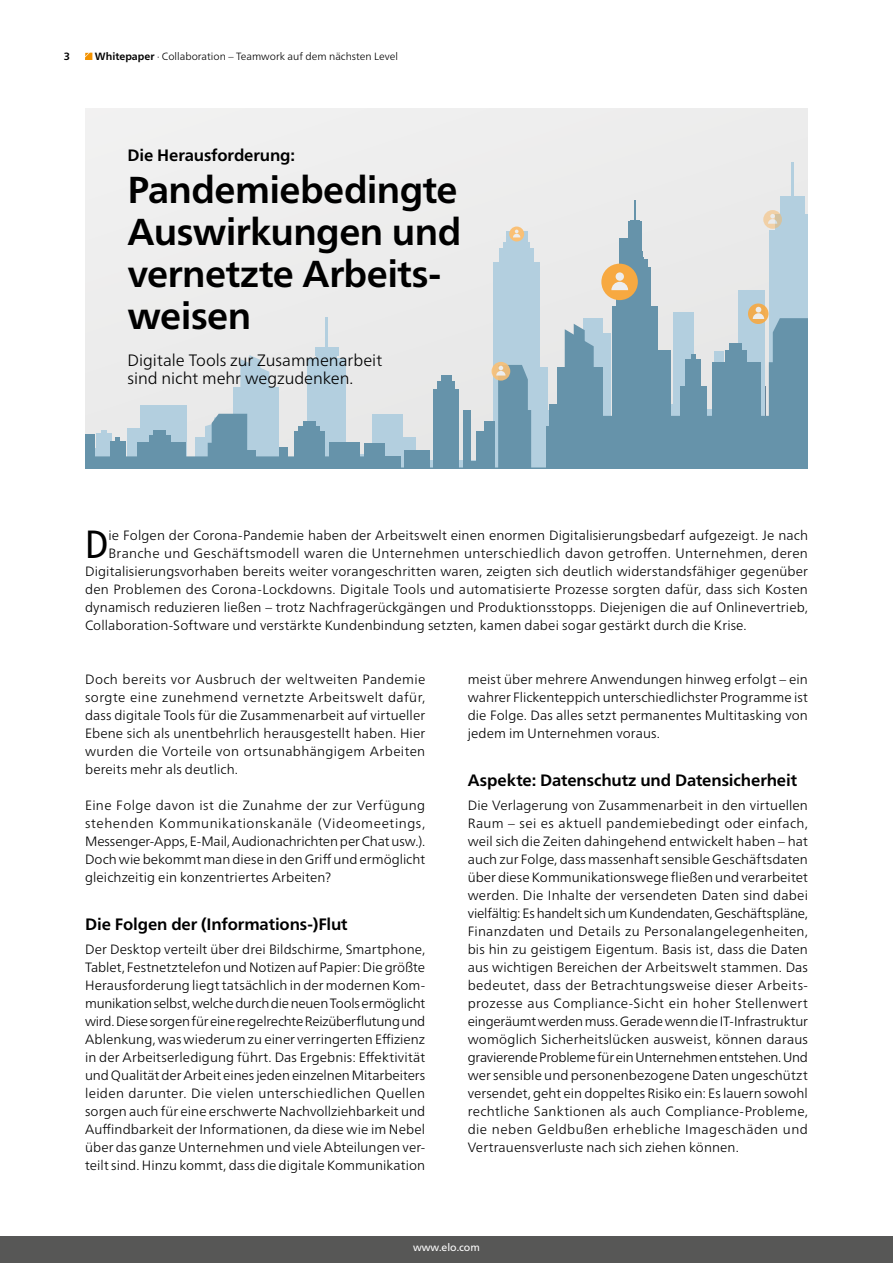
<style>
.page{position:relative;width:893px;height:1263px;background:#fff}
.page>*{position:absolute;margin:0;border:0;box-sizing:border-box;transform-origin:0 0}
.t1{font:condensed 39.3px "Frutiger Neue LTW1 G";color:#000}
.t2{font:700 37.5px/42px "Frutiger Neue LTW1 G";letter-spacing:-.015em;color:#000}
.t3{font:700 16.5px "Frutiger Neue LTW1 G";letter-spacing:-.01em;color:#000}
.t4{font:300 16.5px/18px "Frutiger Neue LTW1 G";letter-spacing:-.005em;color:#000}
.t5{font:300 13.5px/18px "Frutiger Neue LTW1 G";letter-spacing:.01em;color:#000;text-align:justify}
.t6{font:300 10.5px "Frutiger Neue LTW1 G";color:#000}
.t7{font:10.5px "Frutiger Neue LTW1 G";color:#fff}
.t8{font:700 10.5px "Frutiger Neue LTW1 G";color:#000}
.s1{font-weight:700}
</style>
<div class="page">
<div style="left:85px;top:108px;width:723px;height:360px;background:#ededed"></div>
<div style="left:493px;top:262px;width:47px;height:206px;background:#b3cfdf"></div>
<div style="left:499px;top:248px;width:35px;height:28px;background:#b3cfdf"></div>
<div style="left:503px;top:243px;width:27px;height:18px;background:#b3cfdf"></div>
<div style="left:506px;top:231px;width:22px;height:15px;background:#b3cfdf"></div>
<div style="left:738px;top:290px;width:27px;height:165px;background:#b3cfdf"></div>
<div style="left:770px;top:231px;width:38px;height:228px;background:#b3cfdf"></div>
<div style="left:776px;top:214px;width:32px;height:39px;background:#b3cfdf"></div>
<div style="left:780px;top:196px;width:25px;height:29px;background:#b3cfdf"></div>
<hr style="left:791px;top:162px;width:3px;height:48px;background:#b3cfdf">
<div style="left:619px;top:238px;width:20px;height:185px;background:#6693aa"></div>
<div style="left:630px;top:267px;width:20px;height:185px;background:#6693aa"></div>
<div style="left:616px;top:280px;width:20px;height:185px;background:#6693aa"></div>
<div style="left:628px;top:222px;width:13px;height:185px;background:#6693aa"></div>
<div style="left:630px;top:220px;width:10px;height:185px;background:#6693aa"></div>
<hr style="left:635px;top:200px;width:1px;height:202px;background:#6693aa">
<svg style="left:509px;top:226px;width:15px;height:15px"></svg>
<svg style="left:513px;top:230px;width:7px;height:7px"></svg>
<svg style="left:763px;top:210px;width:19px;height:19px"></svg>
<svg style="left:768px;top:214px;width:9px;height:10px"></svg>
<div style="left:601px;top:264px;width:37px;height:36px;background:#f7a941;border-radius:50%"></div>
<div style="left:616px;top:272px;width:8px;height:9px;background:#ededed;border-radius:50%"></div>
<svg style="left:611px;top:282px;width:17px;height:8px"></svg>
<svg style="left:748px;top:303px;width:20px;height:21px"></svg>
<svg style="left:85px;top:307px;width:723px;height:161px"></svg>
<svg style="left:85px;top:53px;width:7px;height:7px"></svg>
<div style="left:0;top:1236px;width:893px;height:27px;background:#575756"></div>
<p class="t8" style="left:64px;top:50px;width:8px">3</p>
<p class="t6" style="left:95px;top:50px;width:305px"><span class="s1">Whitepaper</span> · Collaboration – Teamwork auf dem nächsten Level</p>
<p class="t3" style="left:128px;top:146px;width:169px">Die Herausforderung:</p>
<h2 class="t2" style="left:128px;top:169px;width:335px">Pandemiebedingte<br>Auswirkungen und vernetzte Arbeits&shy;weisen</h2>
<p class="t4" style="left:128px;top:351px;width:256px">Digitale Tools zur Zusammenarbeit sind nicht mehr wegzudenken.</p>
<h1 class="t1" style="left:85px;top:521px;width:25px">D</h1>
<p class="t5" style="left:108px;top:526px;width:701px">ie Folgen der Corona-Pandemie haben der Arbeitswelt einen enormen Digitalisierungsbedarf aufgezeigt. Je nach</p>
<p class="t5" style="left:108px;top:544px;width:701px">Branche und Geschäftsmodell waren die Unternehmen unterschiedlich davon getroffen. Unternehmen, deren</p>
<p class="t5" style="left:85px;top:562px;width:724px">Digitalisierungsvorhaben bereits weiter vorangeschritten waren, zeigten sich deutlich widerstandsfähiger gegenüber</p>
<p class="t5" style="left:85px;top:580px;width:724px">den Problemen des Corona-Lockdowns. Digitale Tools und automatisierte Prozesse sorgten dafür, dass sich Kosten</p>
<p class="t5" style="left:85px;top:598px;width:724px">dynamisch reduzieren ließen – trotz Nachfragerückgängen und Produktionsstopps. Diejenigen die auf Onlinevertrieb,</p>
<p class="t5" style="left:85px;top:616px;width:663px">Collaboration-Software und verstärkte Kundenbindung setzten, kamen dabei sogar gestärkt durch die Krise.</p>
<p class="t5" style="left:85px;top:670px;width:342px">Doch bereits vor Ausbruch der weltweiten Pandemie sorgte eine zunehmend vernetzte Arbeitswelt dafür, dass digitale Tools für die Zusammenarbeit auf virtueller Ebene sich als unentbehrlich herausgestellt haben. Hier wurden die Vorteile von ortsunabhängigem Arbeiten bereits mehr als deutlich.</p>
<p class="t5" style="left:85px;top:796px;width:342px">Eine Folge davon ist die Zunahme der zur Verfügung stehenden Kommunikationskanäle (Videomeetings, Messenger-Apps, E-Mail, Audionachrichten per Chat usw.).<br>Doch wie bekommt man diese in den Griff und ermöglicht gleichzeitig ein konzentriertes Arbeiten?</p>
<p class="t3" style="left:85px;top:914px;width:264px">Die Folgen der (Informations-)Flut</p>
<p class="t5" style="left:85px;top:940px;width:342px">Der Desktop verteilt über drei Bildschirme, Smartphone, Tablet, Festnetztelefon und Notizen auf Papier: Die größte Herausforderung liegt tatsächlich in der modernen Kom&shy;munikation selbst, welche durch die neuen Tools ermöglicht wird. Diese sorgen für eine regelrechte Reizüberflutung und Ablenkung, was wiederum zu einer verringerten Effizienz in der Arbeitserledigung führt. Das Ergebnis: Effektivität und Qualität der Arbeit eines jeden einzelnen Mitarbeiters leiden darunter. Die vielen unterschiedlichen Quellen sorgen auch für eine erschwerte Nachvollziehbarkeit und Auffindbarkeit der Informationen, da diese wie im Nebel über das ganze Unternehmen und viele Abteilungen ver&shy;teilt sind. Hinzu kommt, dass die digitale Kommunikation</p>
<p class="t5" style="left:468px;top:670px;width:342px">meist über mehrere Anwendungen hinweg erfolgt – ein wahrer Flickenteppich unterschiedlichster Programme ist die Folge. Das alles setzt permanentes Multitasking von jedem im Unternehmen voraus.</p>
<p class="t3" style="left:468px;top:770px;width:331px">Aspekte: Datenschutz und Datensicherheit</p>
<p class="t5" style="left:468px;top:796px;width:342px">Die Verlagerung von Zusammenarbeit in den virtuellen Raum – sei es aktuell pandemiebedingt oder einfach, weil sich die Zeiten dahingehend entwickelt haben – hat auch zur Folge, dass massenhaft sensible Geschäftsdaten über diese Kommunikationswege fließen und verarbeitet werden. Die Inhalte der versendeten Daten sind dabei vielfältig: Es handelt sich um Kundendaten, Geschäftspläne, Finanzdaten und Details zu Personalangelegenheiten, bis hin zu geistigem Eigentum. Basis ist, dass die Daten aus wichtigen Bereichen der Arbeitswelt stammen. Das bedeutet, dass der Betrachtungsweise dieser Arbeits&shy;prozesse aus Compliance-Sicht ein hoher Stellenwert eingeräumt werden muss. Gerade wenn die IT-Infrastruktur womöglich Sicherheitslücken ausweist, können daraus gravierende Probleme für ein Unternehmen entstehen. Und wer sensible und personenbezogene Daten ungeschützt versendet, geht ein doppeltes Risiko ein: Es lauern sowohl rechtliche Sanktionen als auch Compliance-Probleme, die neben Geldbußen erhebliche Imageschäden und Vertrauensverluste nach sich ziehen können.</p>
<p class="t7" style="left:413px;top:1241px;width:68px">www.elo.com</p>
</div>
